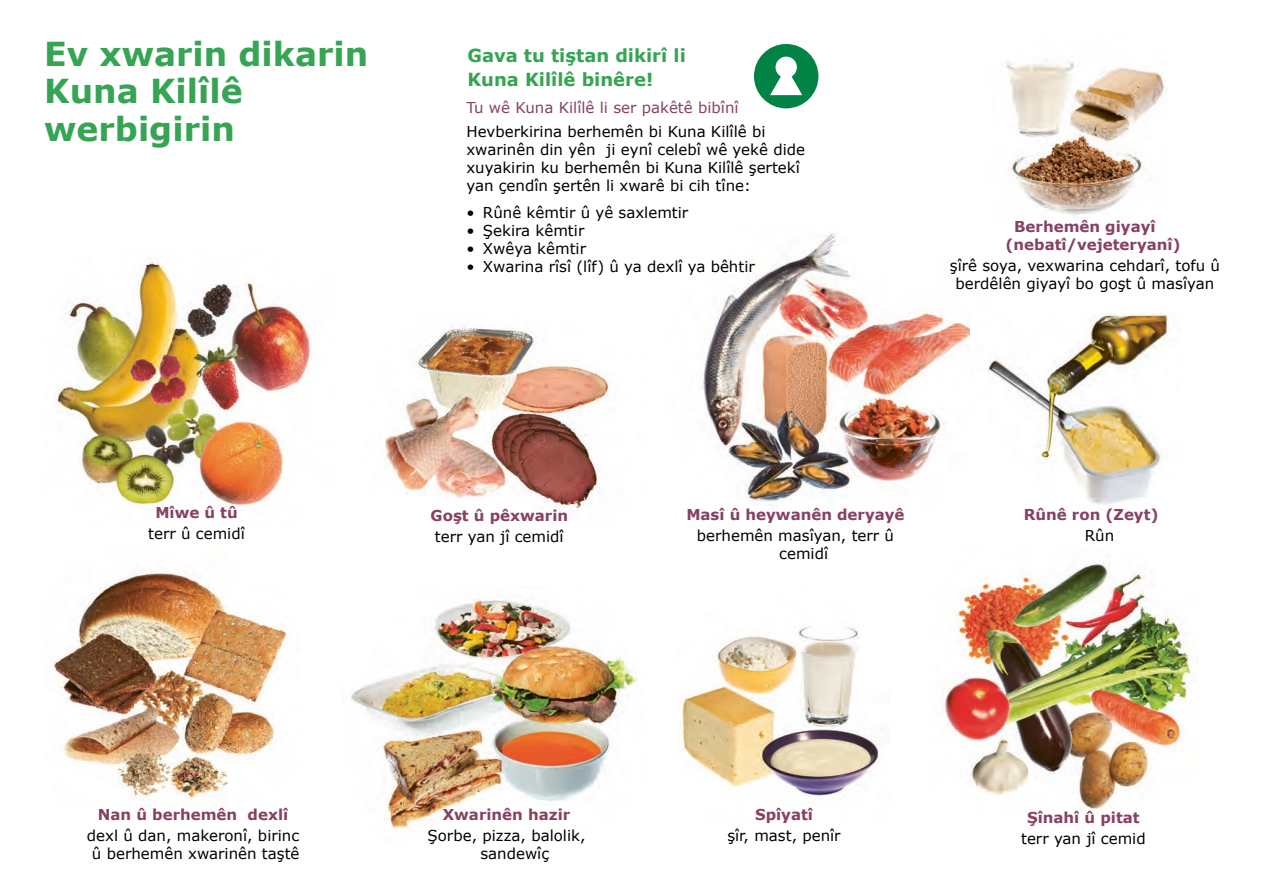
<style>
.page{position:relative;width:1263px;height:893px;background:#fff}
.page>*{position:absolute;margin:0;border:0;box-sizing:border-box;transform-origin:0 0}
.t1{font:700 33px/37.5px "Verdana";color:#35a453}
.t2{font:700 18px/24px "Verdana";color:#35a453}
.t3{font:15px/18px "Verdana";color:#000}
.t4{font:700 15px/18px "Verdana";color:#864163}
.t5{font:15px "Verdana";color:#864163}
</style>
<div class="page">
<img style="left:702px;top:233px;width:268px;height:269px">
<img style="left:53px;top:571px;width:237px;height:228px">
<img style="left:943px;top:561px;width:248px;height:250px">
<img style="left:385px;top:326px;width:224px;height:188px">
<img style="left:679px;top:626px;width:200px;height:171px">
<img style="left:1006px;top:61px;width:161px;height:156px">
<img style="left:55px;top:261px;width:257px;height:247px">
<img style="left:987px;top:313px;width:193px;height:192px">
<div style="left:754px;top:44px;width:64px;height:64px;background:#008344;border-radius:50%"></div>
<svg style="left:770px;top:57px;width:32px;height:38px"></svg>
<img style="left:351px;top:596px;width:286px;height:233px">
<h1 class="t1" style="left:44px;top:34px;width:325px">Ev xwarin dikarin<br>Kuna Kilîlê werbigirin</h1>
<p class="t2" style="left:467px;top:43px;width:220px">Gava tu tiştan dikirî li<br>Kuna Kilîlê binêre!</p>
<p class="t5" style="left:466px;top:97px;width:274px">Tu wê Kuna Kilîlê li ser pakêtê bibînî</p>
<p class="t3" style="left:466px;top:122px;width:340px">Hevberkirina berhemên bi Kuna Kilîlê bi xwarinên din yên ji eynî celebî wê yekê dide xuyakirin ku berhemên bi Kuna Kilîlê şertekî yan çendîn şertên li xwarê bi cih tîne:</p>
<p class="t3" style="left:466px;top:203px;width:223px">• Rûnê kêmtir û yê saxlemtir</p>
<p class="t3" style="left:466px;top:221px;width:119px">• Şekira kêmtir</p>
<p class="t3" style="left:466px;top:239px;width:121px">• Xwêya kêmtir</p>
<p class="t3" style="left:466px;top:257px;width:290px">• Xwarina rîsî (lîf) û ya dexlî ya bêhtir</p>
<p class="t4" style="left:1005px;top:217px;width:177px;text-indent:9px">Berhemên giyayî (nebatî/vejeteryanî)</p>
<p class="t3" style="left:950px;top:256px;width:272px;text-align:center">şîrê soya, vexwarina cehdarî, tofu û berdêlên giyayî bo goşt û masîyan</p>
<p class="t4" style="left:155px;top:503px;width:84px">Mîwe û tû</p>
<p class="t3" style="left:148px;top:525px;width:98px">terr û cemidî</p>
<p class="t4" style="left:430px;top:506px;width:139px">Goşt û pêxwarin</p>
<p class="t3" style="left:435px;top:527px;width:130px">terr yan jî cemidî</p>
<p class="t4" style="left:686px;top:505px;width:220px">Masî û heywanên deryayê</p>
<p class="t3" style="left:779px;top:526px;width:116px;text-indent:-82px">berhemên masîyan, terr û cemidî</p>
<p class="t4" style="left:1024px;top:505px;width:136px">Rûnê ron (Zeyt)</p>
<p class="t3" style="left:1085px;top:526px;width:31px">Rûn</p>
<p class="t4" style="left:98px;top:805px;width:192px">Nan û berhemên dexlî</p>
<p class="t3" style="left:87px;top:827px;width:214px;text-align:center">dexl û dan, makeronî, birinc û berhemên xwarinên taştê</p>
<p class="t4" style="left:443px;top:805px;width:129px">Xwarinên hazir</p>
<p class="t3" style="left:480px;top:826px;width:107px;text-indent:-53px">Şorbe, pizza, balolik, sandewîç</p>
<p class="t4" style="left:755px;top:805px;width:60px">Spîyatî</p>
<p class="t3" style="left:727px;top:826px;width:115px">şîr, mast, penîr</p>
<p class="t4" style="left:1027px;top:808px;width:114px">Şînahî û pitat</p>
<p class="t3" style="left:1021px;top:830px;width:126px">terr yan jî cemid</p>
</div>
